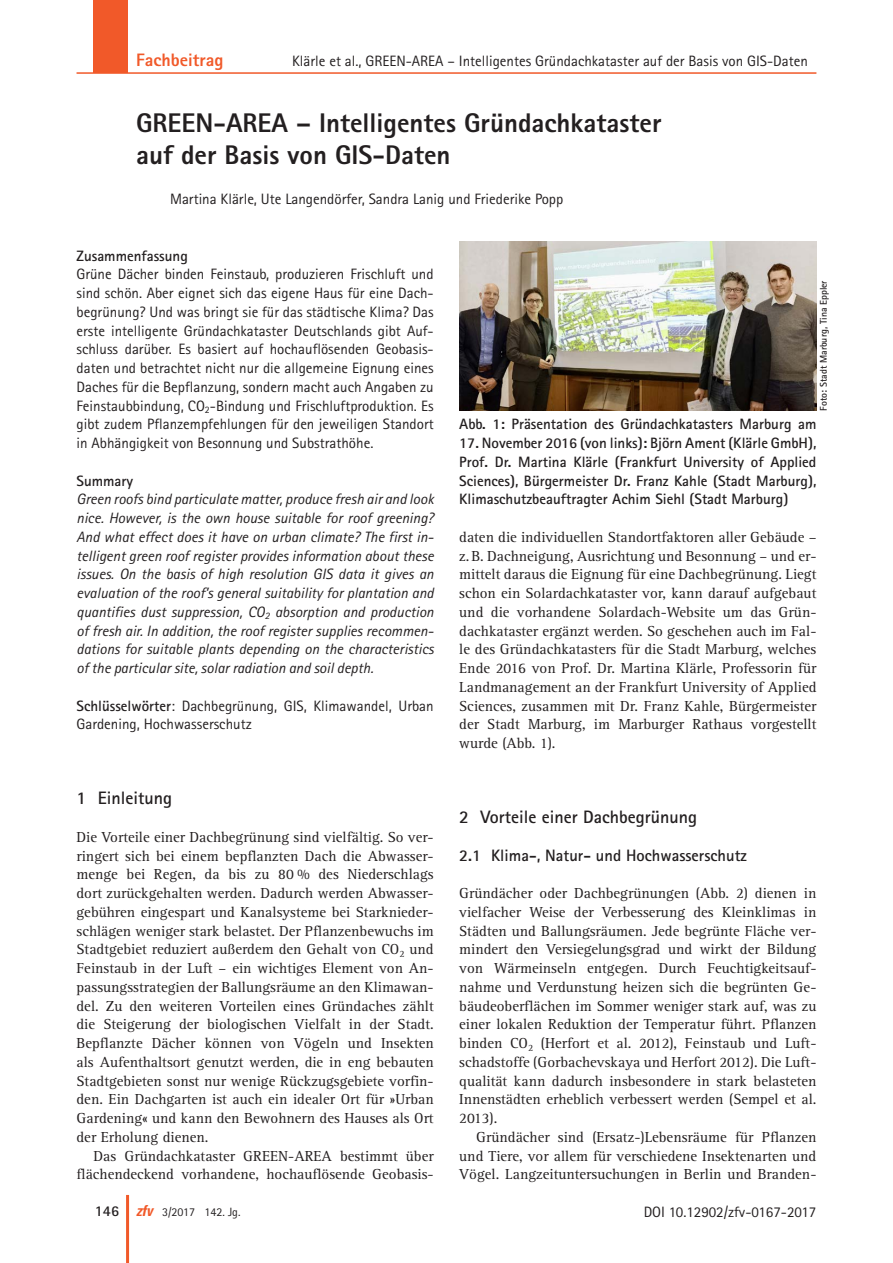
<style>
.page{position:relative;width:893px;height:1263px;background:#fff}
.page>*{position:absolute;margin:0;border:0;box-sizing:border-box;transform-origin:0 0}
._19_titel_beitrag{font:800 27px/32.4px "Rotis Sans Serif";color:#231f20}
._11_titel_1{font:700 18px "Rotis Sans Serif";color:#231f20}
._91_kolumne_rubrik{font:800 18px "Rotis Sans Serif";color:#f15929}
._12_titel_2_-AA{font:700 16.5px "Rotis Sans Serif";color:#231f20}
._01_normal_oEZ_AA{font:15px/18.8px "Rotis Serif";color:#231f20;text-align:justify}
._01_normal{font:15px/18.8px "Rotis Serif";color:#231f20;text-align:justify}
._32b_abstract{font:italic 15px/18.8px "Rotis Sans Serif";color:#231f20;text-align:justify}
._32a_zfsg{font:15px/18.8px "Rotis Sans Serif";color:#231f20;text-align:justify}
._05_abb{font:700 15px/18.8px "Rotis Sans Serif";color:#231f20;text-align:justify}
._18_keywords{font:15px/18.8px "Rotis Sans Serif";color:#231f20}
._91_kolumne{font:15px "Rotis Sans Serif";color:#231f20}
._19_titel_autor{font:15px "Rotis Sans Serif";color:#231f20}
._37_doi{font:15px "Rotis Sans Serif";color:#231f20}
._13_titel_3{font:700 15px "Rotis Sans Serif";color:#231f20}
._92_pagina{font:700 15px "Rotis Sans Serif";color:#231f20}
._92_fusszeile{font:12px "Rotis Sans Serif";color:#231f20}
._05_abb_copyright{font:700 9.75px "Rotis Sans Serif";color:#231f20}
.s1{font-weight:700}
.s2{font-family:"Univers";font-weight:700;font-style:italic;font-stretch:condensed;font-size:15px;color:#f15929}
</style>
<div class="page">
<div style="left:94px;top:0;width:34px;height:72px;background:#f15929"></div>
<hr style="left:77px;top:72px;width:739px;height:2px;background:#f15929">
<hr style="left:126px;top:1195px;width:3px;height:68px;background:#f15929">
<img style="left:459px;top:242px;width:357px;height:169px">
<p class="_91_kolumne_rubrik" style="left:136px;top:48px;width:89px">Fachbeitrag</p>
<p class="_91_kolumne" style="left:292px;top:52px;width:517px">Klärle et al., GREEN-AREA – Intelligentes Gründachkataster auf der Basis von GIS-Daten</p>
<p class="_19_titel_beitrag" style="left:136px;top:106px;width:527px">GREEN-AREA – Intelligentes Gründachkataster auf der Basis von GIS-Daten</p>
<p class="_19_titel_autor" style="left:170px;top:190px;width:395px">Martina Klärle, Ute Langendörfer, Sandra Lanig und Friederike Popp</p>
<p class="_13_titel_3" style="left:77px;top:246px;width:113px">Zusammenfassung</p>
<p class="_32a_zfsg" style="left:77px;top:265px;width:359px">Grüne Dächer binden Feinstaub, produzieren Frischluft und sind schön. Aber eignet sich das eigene Haus für eine Dach&shy;begrünung? Und was bringt sie für das städtische Klima? Das erste intelligente Gründachkataster Deutschlands gibt Auf&shy;schluss darüber. Es basiert auf hochauflösenden Geobasis&shy;daten und betrachtet nicht nur die allgemeine Eignung eines Daches für die Bepflanzung, sondern macht auch Angaben zu Feinstaubbindung, CO<sub>2</sub>-Bindung und Frischluftproduktion. Es gibt zudem Pflanzempfehlungen für den jeweiligen Standort in Abhängigkeit von Besonnung und Substrathöhe.</p>
<p class="_13_titel_3" style="left:77px;top:471px;width:58px">Summary</p>
<p class="_32b_abstract" style="left:77px;top:490px;width:359px">Green roofs bind particulate matter, produce fresh air and look nice. However, is the own house suitable for roof greening?<br>And what effect does it have on urban climate? The first in&shy;telligent green roof register provides information about these issues. On the basis of high resolution GIS data it gives an evaluation of the roof’s general suitability for plantation and quantifies dust suppression, CO<sub>2</sub> absorption and production of fresh air. In addition, the roof register supplies recommen&shy;dations for suitable plants depending on the characteristics of the particular site, solar radiation and soil depth.</p>
<p class="_18_keywords" style="left:77px;top:696px;width:359px"><span class="s1">Schlüsselwörter</span>: Dachbegrünung, GIS, Klimawandel, Urban<br>Gardening, Hochwasserschutz</p>
<p class="_11_titel_1" style="left:77px;top:787px;width:97px">1 Einleitung</p>
<p class="_01_normal_oEZ_AA" style="left:77px;top:828px;width:359px">Die Vorteile einer Dachbegrünung sind vielfältig. So ver&shy;ringert sich bei einem bepflanzten Dach die Abwasser&shy;menge bei Regen, da bis zu 80 % des Niederschlags dort zurückgehalten werden. Dadurch werden Abwasser&shy;gebühren eingespart und Kanalsysteme bei Starknieder&shy;schlägen weniger stark belastet. Der Pflanzenbewuchs im Stadtgebiet reduziert außerdem den Gehalt von CO<sub>2</sub> und Feinstaub in der Luft – ein wichtiges Element von An&shy;passungsstrategien der Ballungsräume an den Klimawan&shy;del. Zu den weiteren Vorteilen eines Gründaches zählt die Steigerung der biologischen Vielfalt in der Stadt.<br>Bepflanzte Dächer können von Vögeln und Insekten als Aufenthaltsort genutzt werden, die in eng bebauten Stadtgebieten sonst nur wenige Rückzugsgebiete vorfin&shy;den. Ein Dachgarten ist auch ein idealer Ort für »Urban Gardening« und kann den Bewohnern des Hauses als Ort der Erholung dienen.</p>
<p class="_01_normal" style="left:77px;top:1147px;width:359px;text-align:right">Das Gründachkataster GREEN-AREA bestimmt über flächendeckend vorhandene, hochauflösende Geobasis-</p>
<p class="_92_pagina" style="left:95px;top:1201px;width:26px">146</p>
<p class="_92_fusszeile" style="left:136px;top:1205px;width:106px"><span class="s2">zfv</span> 3/2017 142. Jg.</p>
<p class="_05_abb_copyright" style="left:817px;top:411px;width:132px;rotate:-90deg">Foto: Stadt Marburg, Tina Eppler</p>
<p class="_05_abb" style="left:459px;top:415px;width:359px">Abb. 1: Präsentation des Gründachkatasters Marburg am</p>
<p class="_05_abb" style="left:459px;top:433px;width:359px">17. November 2016 (von links): Björn Ament (Klärle GmbH), Prof. Dr. Martina Klärle (Frankfurt University of Applied Sciences), Bürgermeister Dr. Franz Kahle (Stadt Marburg), Klimaschutzbeauftragter Achim Siehl (Stadt Marburg)</p>
<p class="_01_normal" style="left:459px;top:528px;width:359px">daten die individuellen Standortfaktoren aller Gebäude – z.B. Dachneigung, Ausrichtung und Besonnung – und er&shy;mittelt daraus die Eignung für eine Dachbegrünung. Liegt schon ein Solardachkataster vor, kann darauf aufgebaut und die vorhandene Solardach-Website um das Grün&shy;dachkataster ergänzt werden. So geschehen auch im Fal&shy;le des Gründachkatasters für die Stadt Marburg, welches Ende 2016 von Prof. Dr. Martina Klärle, Professorin für Landmanagement an der Frankfurt University of Applied Sciences, zusammen mit Dr. Franz Kahle, Bürgermeister der Stadt Marburg, im Marburger Rathaus vorgestellt wurde (Abb. 1).</p>
<p class="_11_titel_1" style="left:459px;top:806px;width:239px">2 Vorteile einer Dachbegrünung</p>
<p class="_12_titel_2_-AA" style="left:459px;top:845px;width:289px">2.1 Klima-, Natur- und Hochwasserschutz</p>
<p class="_01_normal_oEZ_AA" style="left:459px;top:884px;width:359px">Gründächer oder Dachbegrünungen (Abb. 2) dienen in vielfacher Weise der Verbesserung des Kleinklimas in Städten und Ballungsräumen. Jede begrünte Fläche ver&shy;mindert den Versiegelungsgrad und wirkt der Bildung von Wärmeinseln entgegen. Durch Feuchtigkeitsauf&shy;nahme und Verdunstung heizen sich die begrünten Ge&shy;bäudeoberflächen im Sommer weniger stark auf, was zu einer lokalen Reduktion der Temperatur führt. Pflanzen binden CO<sub>2</sub> (Herfort et al. 2012), Feinstaub und Luft&shy;schadstoffe (Gorbachevskaya und Herfort 2012). Die Luft&shy;qualität kann dadurch insbesondere in stark belasteten Innenstädten erheblich verbessert werden (Sempel et al.<br>2013).</p>
<p class="_01_normal" style="left:459px;top:1128px;width:359px;text-indent:17px">Gründächer sind (Ersatz-)Lebensräume für Pflanzen und Tiere, vor allem für verschiedene Insektenarten und Vögel. Langzeituntersuchungen in Berlin und Branden-</p>
<p class="_37_doi" style="left:644px;top:1203px;width:174px">DOI 10.12902/zfv-0167-2017</p>
</div>
